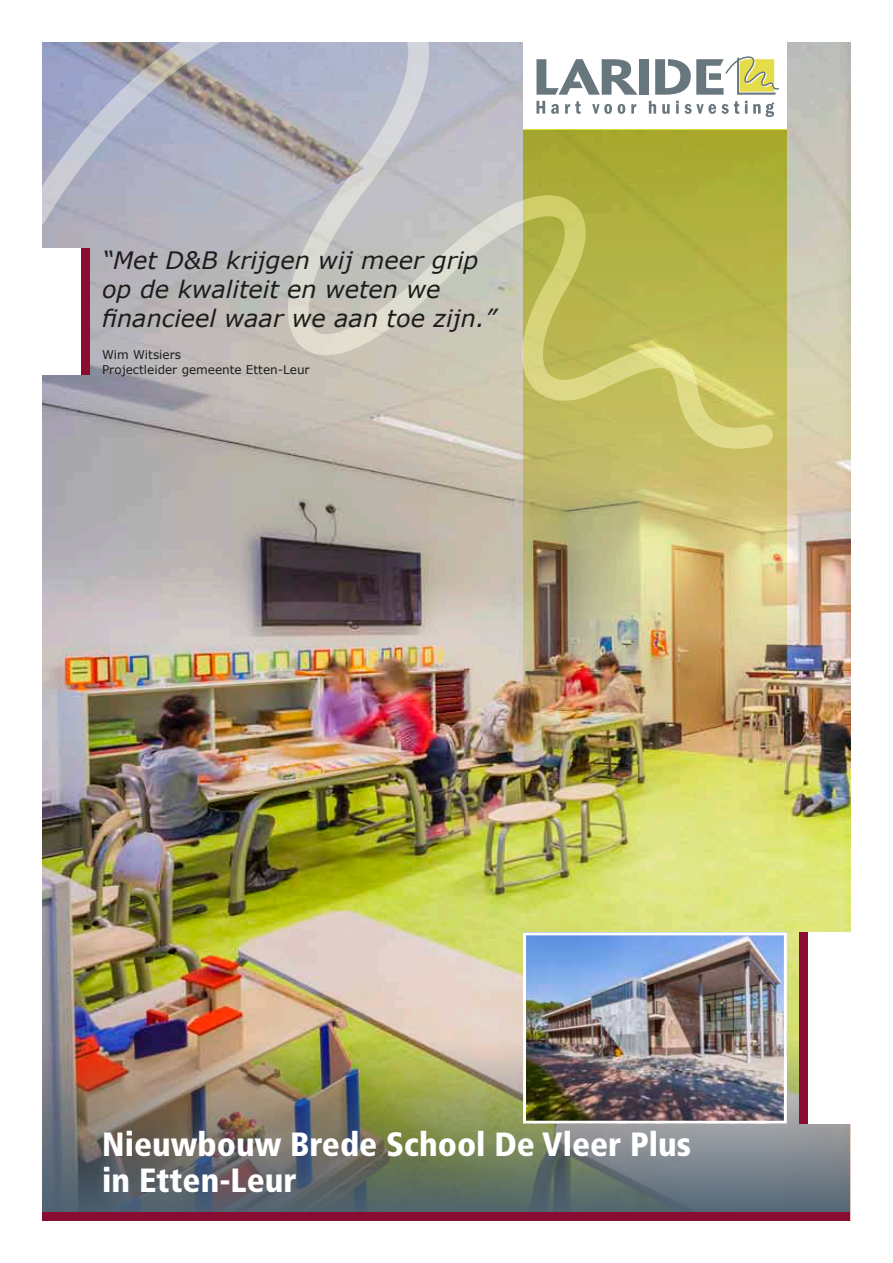
<style>
.page{position:relative;width:893px;height:1263px;background:#fff}
.page>*{position:absolute;margin:0;border:0;box-sizing:border-box;transform-origin:0 0}
.t1{font:900 condensed 33.6px/35.8px "Frutiger";color:#fff}
.t2{font:italic 24px/28.8px "Verdana";color:#1d1d1b}
.t3{font:12px/14.4px "Verdana";color:#1d1d1b}
</style>
<div class="page">
<img style="left:43px;top:43px;width:807px;height:998px">
<img style="left:43px;top:1041px;width:807px;height:171px">
<div style="left:523px;top:31px;width:264px;height:99px;background:#fff"></div>
<img style="left:523px;top:129px;width:264px;height:734px">
<svg style="left:43px;top:43px;width:730px;height:406px;background:#bcba9f"></svg>
<svg style="left:536px;top:101px;width:9px;height:13px"></svg>
<svg style="left:551px;top:104px;width:8px;height:10px"></svg>
<svg style="left:565px;top:101px;width:16px;height:13px"></svg>
<svg style="left:592px;top:104px;width:20px;height:10px"></svg>
<svg style="left:618px;top:104px;width:7px;height:10px"></svg>
<svg style="left:631px;top:104px;width:5px;height:10px"></svg>
<svg style="left:649px;top:101px;width:7px;height:13px"></svg>
<svg style="left:662px;top:104px;width:8px;height:10px"></svg>
<svg style="left:676px;top:101px;width:3px;height:13px"></svg>
<svg style="left:685px;top:104px;width:31px;height:10px"></svg>
<svg style="left:722px;top:101px;width:17px;height:13px"></svg>
<svg style="left:745px;top:101px;width:2px;height:13px"></svg>
<svg style="left:753px;top:102px;width:21px;height:15px"></svg>
<div style="left:639px;top:59px;width:10px;height:36px;background:#68767e"></div>
<svg style="left:536px;top:59px;width:102px;height:36px"></svg>
<svg style="left:655px;top:56px;width:124px;height:39px"></svg>
<div style="left:27px;top:248px;width:62px;height:126px;background:#fff"></div>
<div style="left:799px;top:932px;width:62px;height:192px;background:#fff"></div>
<img style="left:527px;top:936px;width:256px;height:184px">
<div style="left:523px;top:932px;width:264px;height:192px;border:3px solid #fff"></div>
<div style="left:81px;top:248px;width:8px;height:126px;background:#890c33"></div>
<div style="left:799px;top:932px;width:9px;height:192px;background:#890c33"></div>
<div style="left:43px;top:1212px;width:807px;height:8px;background:#890c33"></div>
<p class="t2" style="left:102px;top:245px;width:395px">“Met D&amp;B krijgen wij meer grip op de kwaliteit en weten we financieel waar we aan toe zijn.”</p>
<p class="t3" style="left:102px;top:347px;width:209px">Wim Witsiers<br>Projectleider gemeente Etten-Leur</p>
<h1 class="t1" style="left:102px;top:1126px;width:590px">Nieuwbouw Brede School De Vleer Plus in Etten-Leur</h1>
</div>
